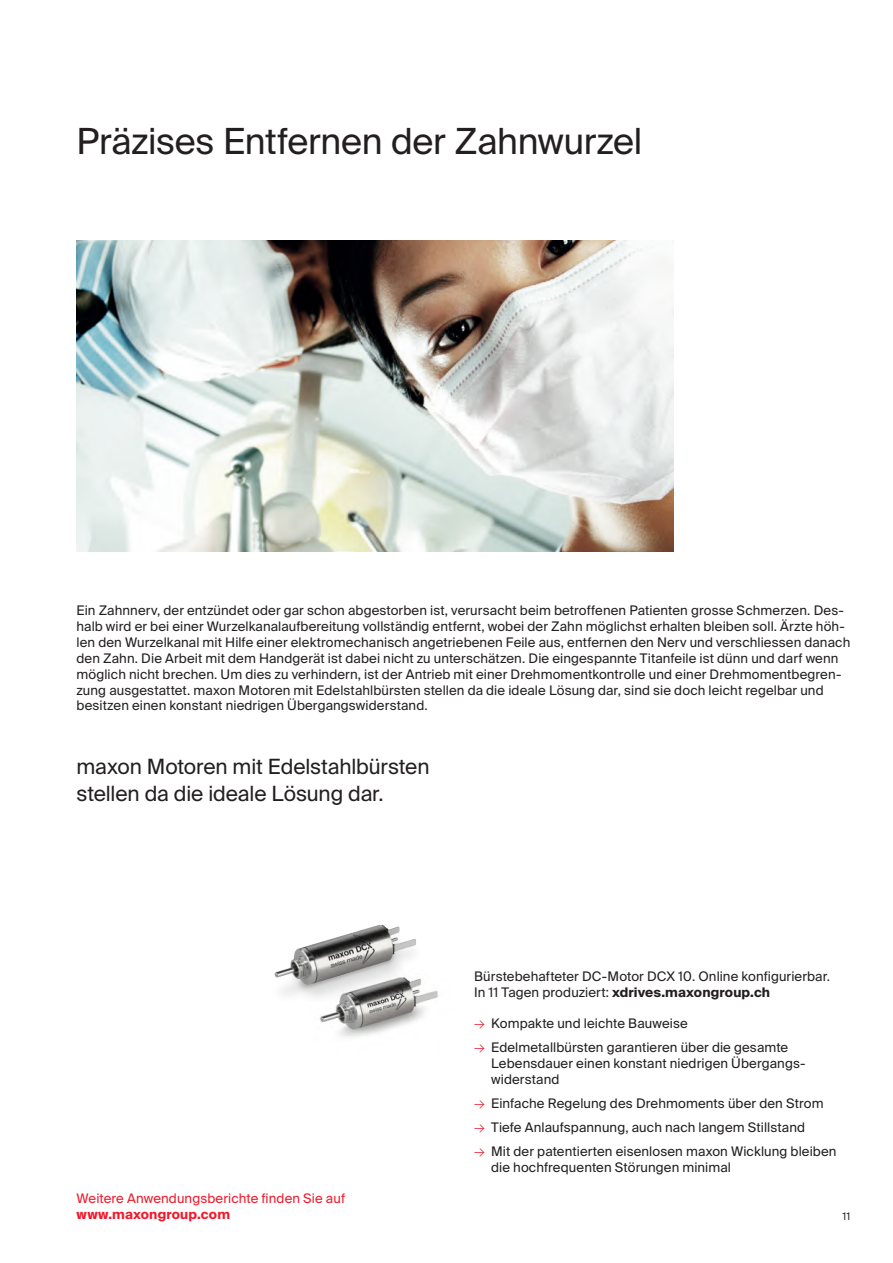
<style>
.page{position:relative;width:893px;height:1263px;background:#fff}
.page>*{position:absolute;margin:0;border:0;box-sizing:border-box;transform-origin:0 0}
.t1{font:36px "Suisse Intl";letter-spacing:-.01em;color:#231f20}
.t2{font:21px/27px "Suisse Intl";letter-spacing:-.005em;color:#231f20}
.t3{font:13.2px/15.9px "Suisse Intl";letter-spacing:.01em;color:#231f20}
.t4{font:13.2px "Suisse Intl";letter-spacing:.01em;color:#ee1b2d}
.t5{font:700 13.2px "Suisse Intl";letter-spacing:.015em;color:#ee1b2d}
.t6{font:10.5px "Suisse Intl";color:#231f20}
.s1{font-weight:700}
.s2{font-weight:300;color:#ee1b2d}
</style>
<div class="page">
<img style="left:320px;top:990px;width:118px;height:47px">
<img style="left:274px;top:925px;width:156px;height:76px">
<img style="left:77px;top:240px;width:596px;height:311px">
<h1 class="t1" style="left:77px;top:120px;width:567px">Präzises Entfernen der Zahnwurzel</h1>
<p class="t3" style="left:77px;top:602px;width:775px">Ein Zahnnerv, der entzündet oder gar schon abgestorben ist, verursacht beim betroffenen Patienten grosse Schmerzen. Des&shy;halb wird er bei einer Wurzelkanalaufbereitung vollständig entfernt, wobei der Zahn möglichst erhalten bleiben soll. Ärzte höh&shy;len den Wurzelkanal mit Hilfe einer elektromechanisch angetriebenen Feile aus, entfernen den Nerv und verschliessen danach den Zahn. Die Arbeit mit dem Handgerät ist dabei nicht zu unterschätzen. Die eingespannte Titanfeile ist dünn und darf wenn möglich nicht brechen. Um dies zu verhindern, ist der Antrieb mit einer Drehmomentkontrolle und einer Drehmomentbegren&shy;zung ausgestattet. maxon Motoren mit Edelstahlbürsten stellen da die ideale Lösung dar, sind sie doch leicht regelbar und besitzen einen konstant niedrigen Übergangswiderstand.</p>
<h2 class="t2" style="left:77px;top:753px;width:354px">maxon Motoren mit Edelstahlbürsten stellen da die ideale Lösung dar.</h2>
<p class="t4" style="left:77px;top:1191px;width:270px">Weitere Anwendungsberichte finden Sie auf</p>
<p class="t5" style="left:77px;top:1207px;width:155px">www.maxongroup.com</p>
<p class="t3" style="left:474px;top:968px;width:357px">Bürstebehafteter DC-Motor DCX 10. Online konfigurierbar.<br>In 11 Tagen produziert: <span class="s1">xdrives.maxongroup.ch</span></p>
<p class="t3" style="left:474px;top:1016px;width:215px"><span class="s2">→</span> Kompakte und leichte Bauweise</p>
<p class="t3" style="left:491px;top:1040px;width:316px;text-indent:-17px"><span class="s2">→</span> Edelmetallbürsten garantieren über die gesamte<br>Lebensdauer einen konstant niedrigen Übergangs&shy;widerstand</p>
<p class="t3" style="left:474px;top:1095px;width:351px"><span class="s2">→</span> Einfache Regelung des Drehmoments über den Strom</p>
<p class="t3" style="left:474px;top:1119px;width:332px"><span class="s2">→</span> Tiefe Anlaufspannung, auch nach langem Stillstand</p>
<p class="t3" style="left:491px;top:1143px;width:347px;text-indent:-17px"><span class="s2">→</span> Mit der patentierten eisenlosen maxon Wicklung bleiben die hochfrequenten Störungen minimal</p>
<p class="t6" style="left:842px;top:1211px;width:9px">11</p>
</div>
